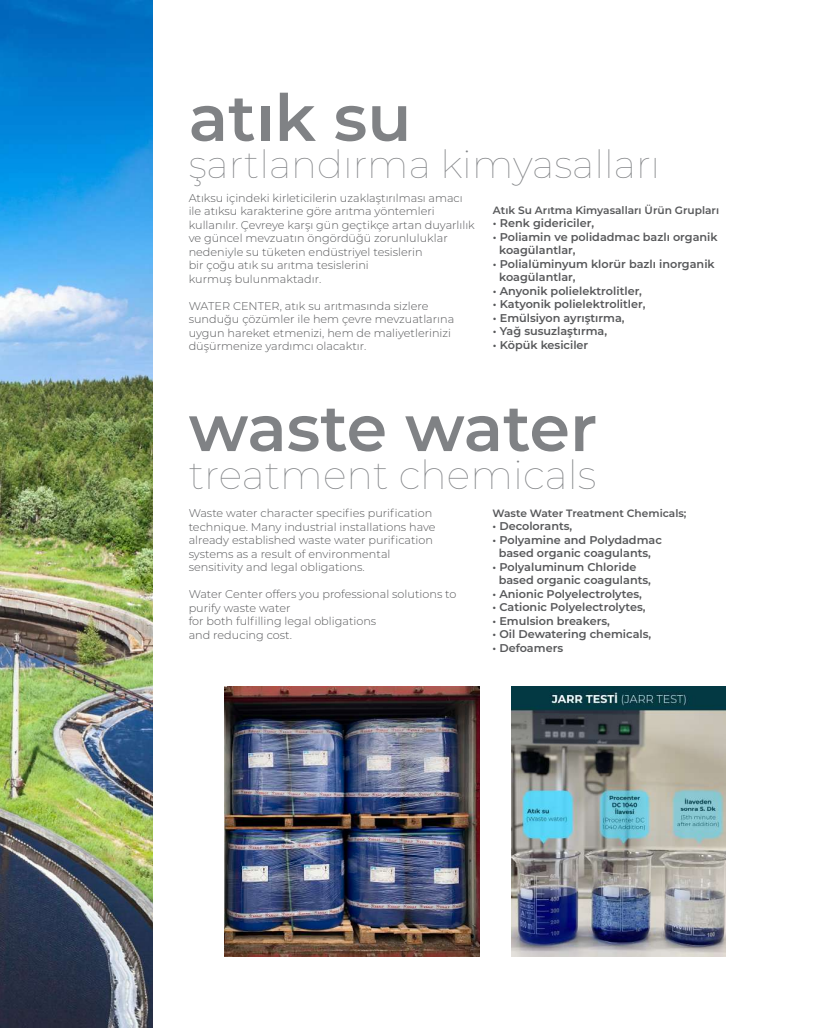
<style>
.page{position:relative;width:815px;height:1028px;background:#fff}
.page>*{position:absolute;margin:0;border:0;box-sizing:border-box;transform-origin:0 0}
.t1{font:600 65px "Montserrat";color:#808285}
.t2{font:100 40px "Montserrat";color:#808285}
.t3{font:100 38.75px "Montserrat";color:#808285}
.t4{font:300 11.25px/13.5px "Montserrat";color:#57585a}
.t5{font:600 11.25px/13.5px "Montserrat";color:#57585a}
.t6{font:600 10.62px "Montserrat";color:#57585a}
</style>
<div class="page">
<img style="left:0;top:0;width:152px;height:1028px">
<img style="left:512px;top:686px;width:214px;height:270px">
<img style="left:224px;top:686px;width:255px;height:270px">
<h1 class="t1" style="left:189px;top:72px;width:224px">atık su</h1>
<h3 class="t3" style="left:189px;top:139px;width:473px">şartlandırma kimyasalları</h3>
<p class="t4" style="left:189px;top:191px;width:288px">Atıksu içindeki kirleticilerin uzaklaştırılması amacı ile atıksu karakterine göre arıtma yöntemleri kullanılır. Çevreye karşı gün geçtikçe artan duyarlılık ve güncel mevzuatın öngördüğü zorunluluklar nedeniyle su tüketen endüstriyel tesislerin<br>bir çoğu atık su arıtma tesislerini<br>kurmuş bulunmaktadır.</p>
<p class="t4" style="left:189px;top:299px;width:267px">WATER CENTER, atık su arıtmasında sizlere sunduğu çözümler ile hem çevre mevzuatlarına uygun hareket etmenizi, hem de maliyetlerinizi düşürmenize yardımcı olacaktır.</p>
<p class="t6" style="left:493px;top:202px;width:228px">Atık Su Arıtma Kimyasalları Ürün Grupları</p>
<p class="t5" style="left:493px;top:216px;width:103px">• Renk gidericiler,</p>
<p class="t5" style="left:499px;top:230px;width:220px;text-indent:-6px">• Poliamin ve polidadmac bazlı organik koagülantlar,</p>
<p class="t5" style="left:499px;top:257px;width:217px;text-indent:-6px">• Polialüminyum klorür bazlı inorganik koagülantlar,</p>
<p class="t5" style="left:493px;top:284px;width:151px">• Anyonik polielektrolitler,</p>
<p class="t5" style="left:493px;top:297px;width:154px">• Katyonik polielektrolitler,</p>
<p class="t5" style="left:493px;top:311px;width:133px">• Emülsiyon ayrıştırma,</p>
<p class="t5" style="left:493px;top:324px;width:116px">• Yağ susuzlaştırma,</p>
<p class="t5" style="left:493px;top:338px;width:97px">• Köpük kesiciler</p>
<h1 class="t1" style="left:189px;top:382px;width:410px">waste water</h1>
<h2 class="t2" style="left:189px;top:448px;width:409px">treatment chemicals</h2>
<p class="t4" style="left:189px;top:506px;width:249px">Waste water character specifies purification technique. Many industrial installations have already established waste water purification systems as a result of environmental sensitivity and legal obligations.</p>
<p class="t4" style="left:189px;top:587px;width:269px">Water Center offers you professional solutions to purify waste water<br>for both fulfilling legal obligations<br>and reducing cost.</p>
<p class="t6" style="left:493px;top:505px;width:195px">Waste Water Treatment Chemicals;</p>
<p class="t5" style="left:493px;top:519px;width:81px">• Decolorants,</p>
<p class="t5" style="left:493px;top:532px;width:171px;text-align:center">• Polyamine and Polydadmac based organic coagulants,</p>
<p class="t5" style="left:499px;top:559px;width:154px;text-indent:-6px">• Polyaluminum Chloride based organic coagulants,</p>
<p class="t5" style="left:493px;top:586px;width:151px">• Anionic Polyelectrolytes,</p>
<p class="t5" style="left:493px;top:600px;width:155px">• Cationic Polyelectrolytes,</p>
<p class="t5" style="left:493px;top:613px;width:119px">• Emulsion breakers,</p>
<p class="t5" style="left:493px;top:627px;width:160px">• Oil Dewatering chemicals,</p>
<p class="t5" style="left:493px;top:640px;width:72px">• Defoamers</p>
</div>
